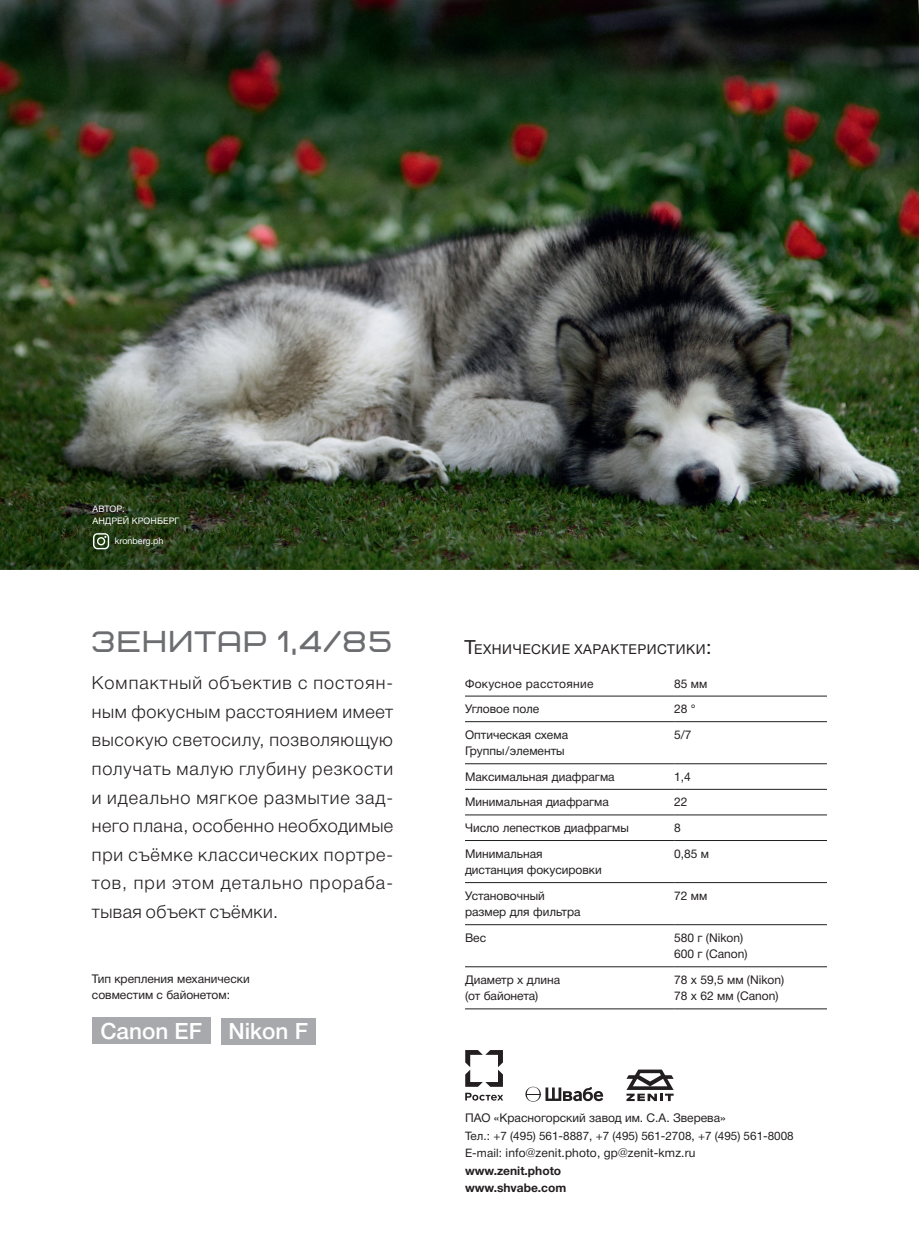
<style>
.page{position:relative;width:919px;height:1259px;background:#fff}
.page>*{position:absolute;margin:0;border:0;box-sizing:border-box;transform-origin:0 0}
.Body_Head_H{font:30px "Bicubik";letter-spacing:.07em;color:#6c6d70}
.Стиль_абзаца_1{font:500 22.5px "Helvetica Neue Cyr";color:#fff}
.Body_txt_H{font:300 18px/28.5px "Helvetica Neue Cyr";letter-spacing:.045em;color:#231f20;text-align:justify}
.Body_Head_H-2{font:13.65px "Helvetica Neue Cyr";letter-spacing:.04em;color:#231f20}
.Tel{font:12px "Helvetica Neue Cyr";color:#231f20}
.Стиль_абзаца_1-2{font:12px "Helvetica Neue Cyr";color:#231f20}
.Contact_txt{font:12px "Helvetica Neue Cyr";color:#231f20}
.Tel-2{font:700 12px "Helvetica Neue Cyr";color:#231f20}
.Tel-3{font:12px "Helvetica Neue Cyr";letter-spacing:.025em;color:#231f20}
.Tel-4{font:11.7px "Helvetica Neue Cyr";color:#231f20}
.t1{font:9px "Helvetica Neue Cyr";color:#fff}
.s1{font-size:19.5px}
.s2{font-size:11.7px}
</style>
<div class="page">
<img style="left:0;top:0;width:918px;height:570px">
<hr style="left:465px;top:721px;width:209px;height:1px;background:#231f20">
<hr style="left:674px;top:721px;width:152px;height:1px;background:#231f20">
<hr style="left:465px;top:763px;width:209px;height:1px;background:#231f20">
<hr style="left:674px;top:763px;width:152px;height:1px;background:#231f20">
<hr style="left:465px;top:789px;width:209px;height:1px;background:#231f20">
<hr style="left:674px;top:789px;width:152px;height:1px;background:#231f20">
<hr style="left:465px;top:814px;width:209px;height:1px;background:#231f20">
<hr style="left:674px;top:814px;width:152px;height:1px;background:#231f20">
<hr style="left:465px;top:840px;width:209px;height:1px;background:#231f20">
<hr style="left:674px;top:840px;width:152px;height:1px;background:#231f20">
<hr style="left:465px;top:882px;width:209px;height:1px;background:#231f20">
<hr style="left:674px;top:882px;width:152px;height:1px;background:#231f20">
<hr style="left:465px;top:924px;width:209px;height:1px;background:#231f20">
<hr style="left:674px;top:924px;width:152px;height:1px;background:#231f20">
<hr style="left:465px;top:966px;width:209px;height:1px;background:#231f20">
<hr style="left:674px;top:966px;width:152px;height:1px;background:#231f20">
<hr style="left:465px;top:1008px;width:209px;height:1px;background:#231f20">
<hr style="left:674px;top:1008px;width:152px;height:1px;background:#231f20">
<hr style="left:465px;top:695px;width:209px;height:1px;background:#231f20">
<hr style="left:674px;top:695px;width:152px;height:1px;background:#231f20">
<div style="left:92px;top:1017px;width:118px;height:27px;background:#a8a9ad"></div>
<div style="left:221px;top:1017px;width:94px;height:27px;background:#a8a9ad"></div>
<svg style="left:93px;top:533px;width:16px;height:16px"></svg>
<svg style="left:465px;top:1050px;width:38px;height:50px"></svg>
<svg style="left:525px;top:1086px;width:78px;height:15px"></svg>
<svg style="left:626px;top:1069px;width:47px;height:32px"></svg>
<p class="t1" style="left:93px;top:503px;width:34px">АВТОР:</p>
<p class="t1" style="left:93px;top:515px;width:88px">АНДРЕЙ КРОНБЕРГ</p>
<p class="t1" style="left:115px;top:536px;width:50px">kronberg.ph</p>
<p class="Body_Head_H" style="left:92px;top:625px;width:301px">ЗЕНИТАР 1,4/85</p>
<p class="Body_txt_H" style="left:92px;top:669px;width:303px">Компактный объектив с постоян&shy;ным фокусным расстоянием имеет высокую светосилу, позволяющую получать малую глубину резкости и идеально мягкое размытие зад&shy;него плана, особенно необходимые при съёмке классических портре&shy;тов, при этом детально прораба&shy;тывая объект съёмки.</p>
<p class="Стиль_абзаца_1-2" style="left:92px;top:972px;width:159px">Тип крепления механически</p>
<p class="Стиль_абзаца_1-2" style="left:92px;top:988px;width:140px">совместим с байонетом:</p>
<p class="Стиль_абзаца_1" style="left:100px;top:1018px;width:103px">Canon EF</p>
<p class="Стиль_абзаца_1" style="left:228px;top:1019px;width:81px">Nikon F</p>
<p class="Body_Head_H-2" style="left:464px;top:641px;width:248px"><span class="s1">Т</span>ехнические характеристики<span class="s1">:</span></p>
<p class="Tel-3" style="left:465px;top:677px;width:130px">Фокусное расстояние</p>
<p class="Tel" style="left:674px;top:677px;width:35px">85 мм</p>
<p class="Tel" style="left:465px;top:702px;width:76px">Угловое поле</p>
<p class="Tel" style="left:674px;top:702px;width:23px">28 °</p>
<p class="Tel" style="left:465px;top:728px;width:105px">Оптическая схема</p>
<p class="Tel" style="left:465px;top:744px;width:101px">Группы/элементы</p>
<p class="Tel" style="left:674px;top:728px;width:19px">5/7</p>
<p class="Tel" style="left:465px;top:770px;width:151px">Максимальная диафрагма</p>
<p class="Tel" style="left:674px;top:770px;width:18px">1,4</p>
<p class="Tel" style="left:465px;top:795px;width:145px">Минимальная диафрагма</p>
<p class="Tel" style="left:674px;top:795px;width:15px">22</p>
<p class="Tel" style="left:465px;top:821px;width:165px">Число лепестков диафрагмы</p>
<p class="Tel" style="left:674px;top:821px;width:8px">8</p>
<p class="Tel" style="left:465px;top:847px;width:79px">Минимальная</p>
<p class="Tel" style="left:465px;top:863px;width:138px">дистанция фокусировки</p>
<p class="Tel" style="left:674px;top:847px;width:36px">0,85 м</p>
<p class="Tel" style="left:465px;top:889px;width:81px">Установочный</p>
<p class="Tel" style="left:465px;top:905px;width:117px">размер для фильтра</p>
<p class="Tel" style="left:674px;top:889px;width:35px">72 мм</p>
<p class="Tel" style="left:465px;top:931px;width:23px">Вес</p>
<p class="Tel" style="left:674px;top:931px;width:71px">580 г (Nikon)</p>
<p class="Tel" style="left:674px;top:947px;width:75px">600 г (Canon)</p>
<p class="Tel" style="left:465px;top:973px;width:97px">Диаметр х длина</p>
<p class="Tel" style="left:465px;top:989px;width:75px">(от байонета)</p>
<p class="Tel" style="left:674px;top:973px;width:112px">78 x 59,5 мм (Nikon)</p>
<p class="Tel" style="left:674px;top:989px;width:106px">78 x 62 мм (Canon)</p>
<p class="Contact_txt" style="left:465px;top:1111px;width:262px">ПАО «Красногорский завод им. С.А. Зверева»</p>
<p class="Tel-4" style="left:465px;top:1129px;width:330px">Тел.: +7 (495) 561-8887, +7 (495) 561-2708, +7 (495) 561-8008</p>
<p class="Tel" style="left:465px;top:1146px;width:232px"><span class="s2">Е-mail:</span> info@zenit.photo, gp@zenit-kmz.ru</p>
<p class="Tel-2" style="left:465px;top:1164px;width:98px">www.zenit.photo</p>
<p class="Tel-2" style="left:465px;top:1181px;width:103px">www.shvabe.com</p>
</div>
